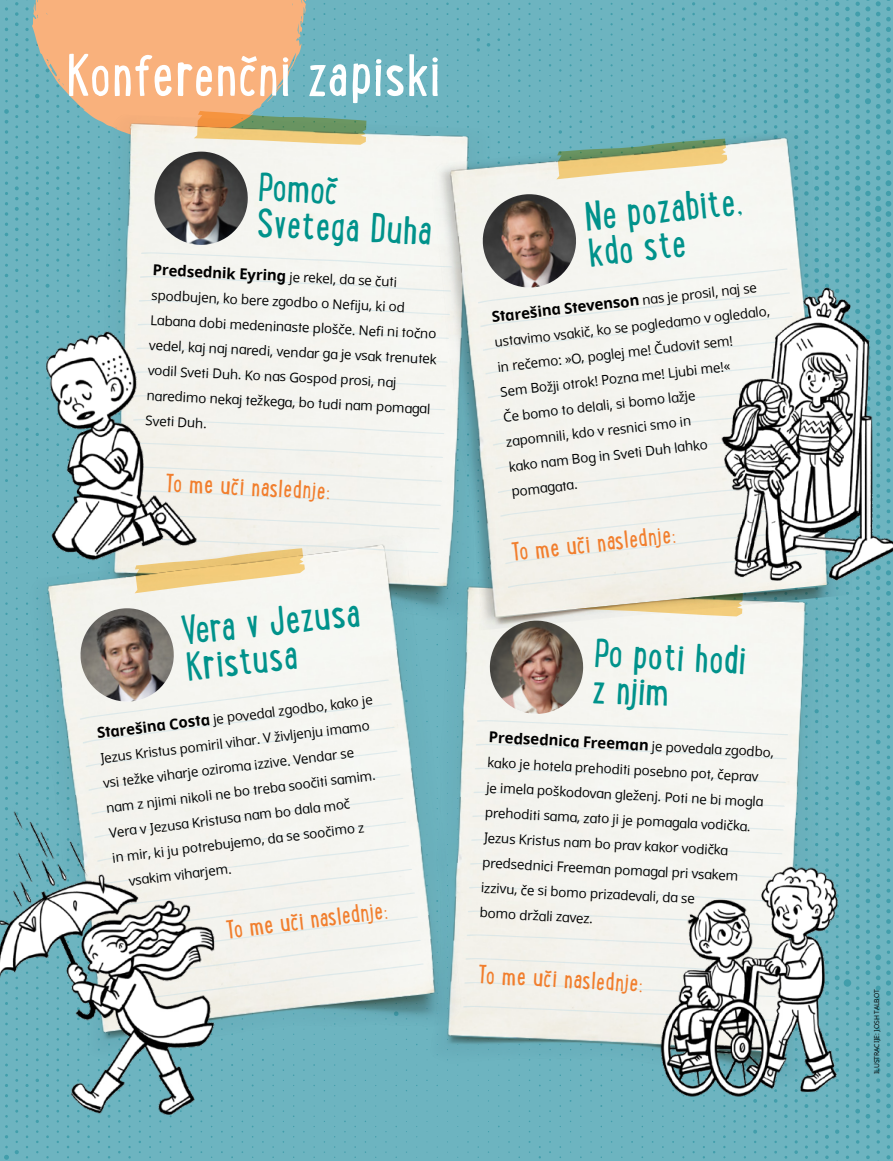
<style>
.page{position:relative;width:893px;height:1161px;background:#fff}
.page>*{position:absolute;margin:0;border:0;box-sizing:border-box;transform-origin:0 0}
.h1_Lunchbox{font:64.5px "Lunch Box";letter-spacing:-.005em;color:#fff}
.h2_lunchbox{font:43.5px/36px "Lunch Box";color:#00928b}
.p2_lunchbox{font:27px "Lunch Box";color:#f17e2d}
.t1{font:700 15px "Dots Solidlds Lat";color:#000}
.t2{font:13.5px/25.2px "Dots Solidlds Lat";color:#000}
.t3{font:6.75px "Dots Solidlds Lat";color:#000}
.s1{font-weight:400;font-size:13.5px}
.s2{font-weight:700;font-size:15px}
</style>
<div class="page">
<img style="left:0;top:0;width:893px;height:1161px">
<img style="left:423px;top:631px;width:444px;height:458px">
<img style="left:398px;top:631px;width:444px;height:448px">
<img style="left:65px;top:101px;width:440px;height:413px">
<img style="left:0;top:520px;width:477px;height:543px">
<img style="left:402px;top:115px;width:463px;height:506px">
<svg style="left:32px;top:0;width:334px;height:145px;background:#cbb391"></svg>
<svg style="left:239px;top:395px;width:206px;height:15px"></svg>
<svg style="left:239px;top:371px;width:207px;height:15px"></svg>
<svg style="left:239px;top:538px;width:199px;height:55px"></svg>
<svg style="left:239px;top:514px;width:201px;height:15px"></svg>
<svg style="left:239px;top:443px;width:204px;height:15px"></svg>
<svg style="left:239px;top:466px;width:203px;height:16px"></svg>
<svg style="left:239px;top:419px;width:205px;height:15px"></svg>
<svg style="left:239px;top:347px;width:209px;height:16px"></svg>
<svg style="left:239px;top:324px;width:210px;height:15px"></svg>
<svg style="left:239px;top:276px;width:212px;height:16px"></svg>
<svg style="left:239px;top:300px;width:211px;height:15px"></svg>
<svg style="left:141px;top:252px;width:311px;height:15px"></svg>
<svg style="left:239px;top:490px;width:202px;height:16px"></svg>
<img style="left:154px;top:152px;width:95px;height:94px">
<svg style="left:78px;top:606px;width:346px;height:398px"></svg>
<img style="left:78px;top:620px;width:98px;height:84px">
<svg style="left:470px;top:863px;width:111px;height:15px;background:#f1f1ec"></svg>
<svg style="left:471px;top:839px;width:110px;height:15px"></svg>
<svg style="left:463px;top:1006px;width:118px;height:15px;background:#f0efe8"></svg>
<svg style="left:464px;top:982px;width:117px;height:15px;background:#f0f0e9"></svg>
<svg style="left:468px;top:910px;width:113px;height:16px;background:#f1f0eb"></svg>
<svg style="left:467px;top:934px;width:114px;height:15px;background:#f1f0ea"></svg>
<svg style="left:469px;top:886px;width:112px;height:16px;background:#f2f1ec"></svg>
<svg style="left:472px;top:815px;width:311px;height:15px"></svg>
<svg style="left:473px;top:791px;width:312px;height:16px"></svg>
<svg style="left:476px;top:743px;width:311px;height:16px"></svg>
<svg style="left:475px;top:767px;width:311px;height:16px"></svg>
<svg style="left:465px;top:958px;width:116px;height:16px;background:#f1f0ea"></svg>
<svg style="left:556px;top:139px;width:171px;height:40px"></svg>
<svg style="left:477px;top:192px;width:340px;height:543px"></svg>
<img style="left:480px;top:194px;width:98px;height:96px">
<img style="left:0;top:749px;width:285px;height:393px">
<img style="left:581px;top:829px;width:304px;height:308px">
<img style="left:6px;top:260px;width:233px;height:360px">
<img style="left:648px;top:226px;width:245px;height:400px">
<p class="h1_Lunchbox" style="left:66px;top:30px;width:376px">Konferenčni zapiski</p>
<p class="h2_lunchbox" style="left:259px;top:167px;width:178px;rotate:3deg">Pomoč<br>Svetega Duha</p>
<p class="h2_lunchbox" style="left:582px;top:197px;width:160px;rotate:-6deg">Ne pozabite, kdo ste</p>
<p class="t1" style="left:153px;top:258px;width:246px;rotate:3deg">Predsednik Eyring <span class="s1">je rekel, da se čuti</span></p>
<p class="t2" style="left:152px;top:282px;width:290px;rotate:3deg">spodbujen, ko bere zgodbo o Nefi ju, ki od Labana dobi medeninaste plošče. Nefi ni točno vedel, kaj naj naredi, vendar ga je vsak trenutek vodil Sveti Duh. Ko nas Gospod prosi, naj naredimo nekaj težkega, bo tudi nam pomagal Sveti Duh.</p>
<p class="t1" style="left:491px;top:305px;width:268px;rotate:-6deg">Starešina Stevenson <span class="s1">nas je prosil, naj se</span></p>
<p class="t2" style="left:493px;top:329px;width:278px;rotate:-6deg">ustavimo vsakič, ko se pogledamo v ogledalo, in rečemo: »O, poglej me! Čudovit sem!<br>Sem Božji otrok! Pozna me! Ljubi me!«<br>Če bomo to delali, si bomo lažje<br>zapomnili, kdo v resnici smo in<br>kako nam Bog in Sveti Duh lahko<br>pomagata.</p>
<p class="p2_lunchbox" style="left:166px;top:463px;width:167px;rotate:3deg">To me uči naslednje:</p>
<p class="h2_lunchbox" style="left:179px;top:611px;width:182px;rotate:-6deg">Vera v Jezusa<br>Kristusa</p>
<p class="t2" style="left:96px;top:721px;width:279px;rotate:-7deg"><span class="s2">Starešina Costa</span> je povedal zgodbo, kako je</p>
<p class="t2" style="left:99px;top:746px;width:273px;rotate:-7deg">Jezus Kristus pomiril vihar. V življenju imamo</p>
<p class="t2" style="left:102px;top:771px;width:254px;rotate:-7deg">vsi težke viharje oziroma izzive. Vendar se</p>
<p class="t2" style="left:105px;top:796px;width:273px;rotate:-7deg">nam z njimi nikoli ne bo treba soočiti samim.</p>
<p class="t2" style="left:108px;top:820px;width:244px;rotate:-7deg">Vera v Jezusa Kristusa nam bo dala moč</p>
<p class="t2" style="left:111px;top:845px;width:255px;rotate:-7deg">in mir, ki ju potrebujemo, da se soočimo z</p>
<p class="t2" style="left:127px;top:869px;width:105px;rotate:-7deg">vsakim viharjem.</p>
<p class="p2_lunchbox" style="left:224px;top:911px;width:164px;rotate:-7deg">To me uči naslednje:</p>
<p class="p2_lunchbox" style="left:509px;top:534px;width:167px;rotate:-7deg">To me uči naslednje:</p>
<p class="h2_lunchbox" style="left:595px;top:633px;width:154px;rotate:3deg">Po poti hodi z njim</p>
<p class="t1" style="left:489px;top:725px;width:287px;rotate:3deg">Predsednica Freeman <span class="s1">je povedala zgodbo,</span></p>
<p class="t2" style="left:488px;top:750px;width:279px;rotate:3deg">kako je hotela prehoditi posebno pot, čeprav je imela poškodovan gleženj. Poti ne bi mogla prehoditi sama, zato ji je pomagala vodička.<br>Jezus Kristus nam bo prav kakor vodička predsednici Freeman pomagal pri vsakem izzivu, če si bomo prizadevali, da se<br>bomo držali zavez.</p>
<p class="p2_lunchbox" style="left:479px;top:955px;width:167px;rotate:3deg">To me uči naslednje:</p>
<p class="t3" style="left:872px;top:1074px;width:86px;rotate:-90deg">ILUSTRACIJE: JOSH TALBOT</p>
</div>
